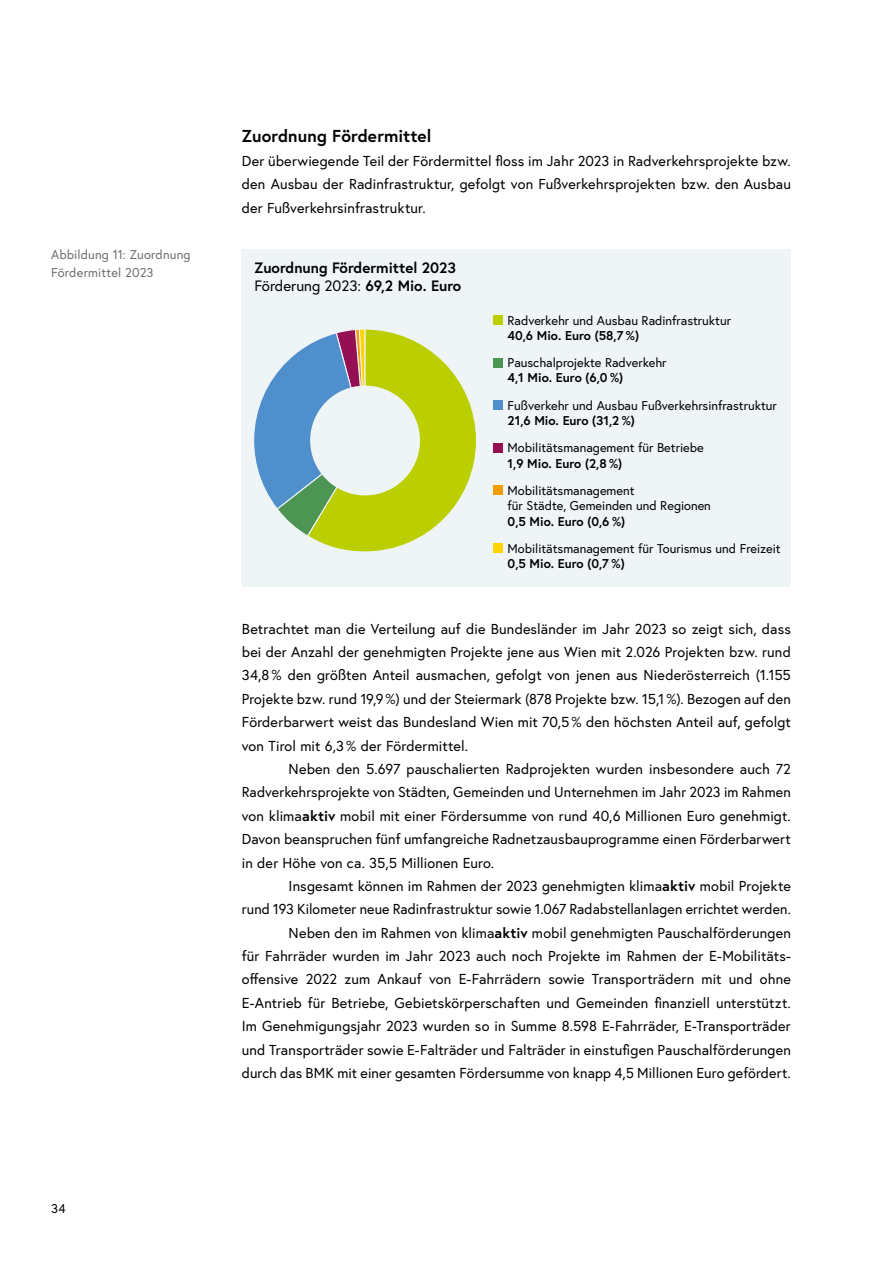
<style>
.page{position:relative;width:893px;height:1263px;background:#fff}
.page>*{position:absolute;margin:0;border:0;box-sizing:border-box;transform-origin:0 0}
.h3_ohne_Nummerierung{font:700 17.25px "Europa Austria";letter-spacing:.005em;color:#000}
.t1{font:700 15px/18px "Europa";color:#000}
.p_Erstzeileneinzug{font:14.4px/23.4px "Europa Austria";letter-spacing:.01em;color:#000;text-align:justify}
.p_Abstand_danach{font:14.4px/23.4px "Europa Austria";letter-spacing:.01em;color:#000;text-align:justify}
.t2{font:12.75px/15.3px "Europa";color:#000}
.t3{font:12.75px/17.5px "Europa Austria";letter-spacing:.015em;color:#6f6f6e}
.t4{font:12.75px "Europa Austria";color:#000}
.s1{font-weight:400}
.s2{font-weight:700}
</style>
<div class="page">
<div style="left:242px;top:250px;width:549px;height:337px;background:#eff4f7"></div>
<svg style="left:254px;top:329px;width:223px;height:223px"></svg>
<div style="left:493px;top:315px;width:10px;height:10px;background:#bbcf00"></div>
<div style="left:493px;top:358px;width:10px;height:10px;background:#4d9553"></div>
<div style="left:493px;top:400px;width:10px;height:10px;background:#4e8fcc"></div>
<div style="left:493px;top:443px;width:10px;height:10px;background:#950f53"></div>
<div style="left:493px;top:485px;width:10px;height:10px;background:#f59c00"></div>
<div style="left:493px;top:543px;width:10px;height:10px;background:#ffd400"></div>
<div style="left:310px;top:386px;width:110px;height:109px;background:#eff4f7;border-radius:50%"></div>
<p class="t3" style="left:51px;top:246px;width:141px">Abbildung 11: Zuordnung<br>Fördermittel 2023</p>
<p class="t4" style="left:51px;top:1200px;width:13px">34</p>
<h3 class="h3_ohne_Nummerierung" style="left:242px;top:125px;width:191px">Zuordnung Fördermittel</h3>
<p class="p_Abstand_danach" style="left:242px;top:149px;width:551px">Der überwiegende Teil der Fördermittel floss im Jahr 2023 in Radverkehrsprojekte bzw. den Ausbau der Radinfrastruktur, gefolgt von Fußverkehrsprojekten bzw. den Ausbau der Fußverkehrsinfrastruktur.</p>
<p class="t1" style="left:254px;top:258px;width:208px">Zuordnung Fördermittel 2023<br><span class="s1">Förderung 2023:</span> 69,2 Mio. Euro</p>
<p class="t2" style="left:508px;top:312px;width:225px">Radverkehr und Ausbau Radinfrastruktur<br><span class="s2">40,6 Mio. Euro (58,7 %)</span></p>
<p class="t2" style="left:508px;top:355px;width:161px">Pauschalprojekte Radverkehr<br><span class="s2">4,1 Mio. Euro (6,0 %)</span></p>
<p class="t2" style="left:508px;top:397px;width:271px">Fußverkehr und Ausbau Fußverkehrsinfrastruktur<br><span class="s2">21,6 Mio. Euro (31,2 %)</span></p>
<p class="t2" style="left:508px;top:440px;width:198px">Mobilitätsmanagement für Betriebe<br><span class="s2">1,9 Mio. Euro (2,8 %)</span></p>
<p class="t2" style="left:508px;top:483px;width:205px">Mobilitätsmanagement<br>für Städte, Gemeinden und Regionen<br><span class="s2">0,5 Mio. Euro (0,6 %)</span></p>
<p class="t2" style="left:508px;top:540px;width:275px">Mobilitätsmanagement für Tourismus und Freizeit<br><span class="s2">0,5 Mio. Euro (0,7 %)</span></p>
<p class="p_Erstzeileneinzug" style="left:242px;top:617px;width:551px">Betrachtet man die Verteilung auf die Bundesländer im Jahr 2023 so zeigt sich, dass bei der Anzahl der genehmigten Projekte jene aus Wien mit 2.026 Projekten bzw. rund 34,8 % den größten Anteil ausmachen, gefolgt von jenen aus Niederösterreich (1.155<br>Projekte bzw. rund 19,9%) und der Steiermark (878 Projekte bzw. 15,1%). Bezogen auf den Förderbarwert weist das Bundesland Wien mit 70,5 % den höchsten Anteil auf, gefolgt von Tirol mit 6,3 % der Fördermittel.</p>
<p class="p_Erstzeileneinzug" style="left:242px;top:757px;width:551px;text-indent:47px">Neben den 5.697 pauschalierten Radprojekten wurden insbesondere auch 72<br>Radverkehrsprojekte von Städten, Gemeinden und Unternehmen im Jahr 2023 im Rahmen von klima<span class="s2">aktiv</span> mobil mit einer Fördersumme von rund 40,6 Millionen Euro genehmigt.<br>Davon beanspruchen fünf umfangreiche Radnetzausbauprogramme einen Förderbarwert in der Höhe von ca. 35,5 Millionen Euro.</p>
<p class="p_Erstzeileneinzug" style="left:242px;top:874px;width:551px;text-align:right">Insgesamt können im Rahmen der 2023 genehmigten klima<span class="s2">aktiv</span> mobil Projekte<br>rund 193 Kilometer neue Radinfrastruktur sowie 1.067 Radabstellanlagen errichtet werden.</p>
<p class="p_Erstzeileneinzug" style="left:242px;top:921px;width:551px;text-indent:47px">Neben den im Rahmen von klima<span class="s2">aktiv</span> mobil genehmigten Pauschalförderungen für Fahrräder wurden im Jahr 2023 auch noch Projekte im Rahmen der E-Mobilitäts&shy;offensive 2022 zum Ankauf von E-Fahrrädern sowie Transporträdern mit und ohne E-Antrieb für Betriebe, Gebietskörperschaften und Gemeinden finanziell unterstützt.<br>Im Genehmigungsjahr 2023 wurden so in Summe 8.598 E-Fahrräder, E-Transporträder und Transporträder sowie E-Falträder und Falträder in einstufigen Pauschalförderungen durch das BMK mit einer gesamten Fördersumme von knapp 4,5 Millionen Euro gefördert.</p>
</div>
